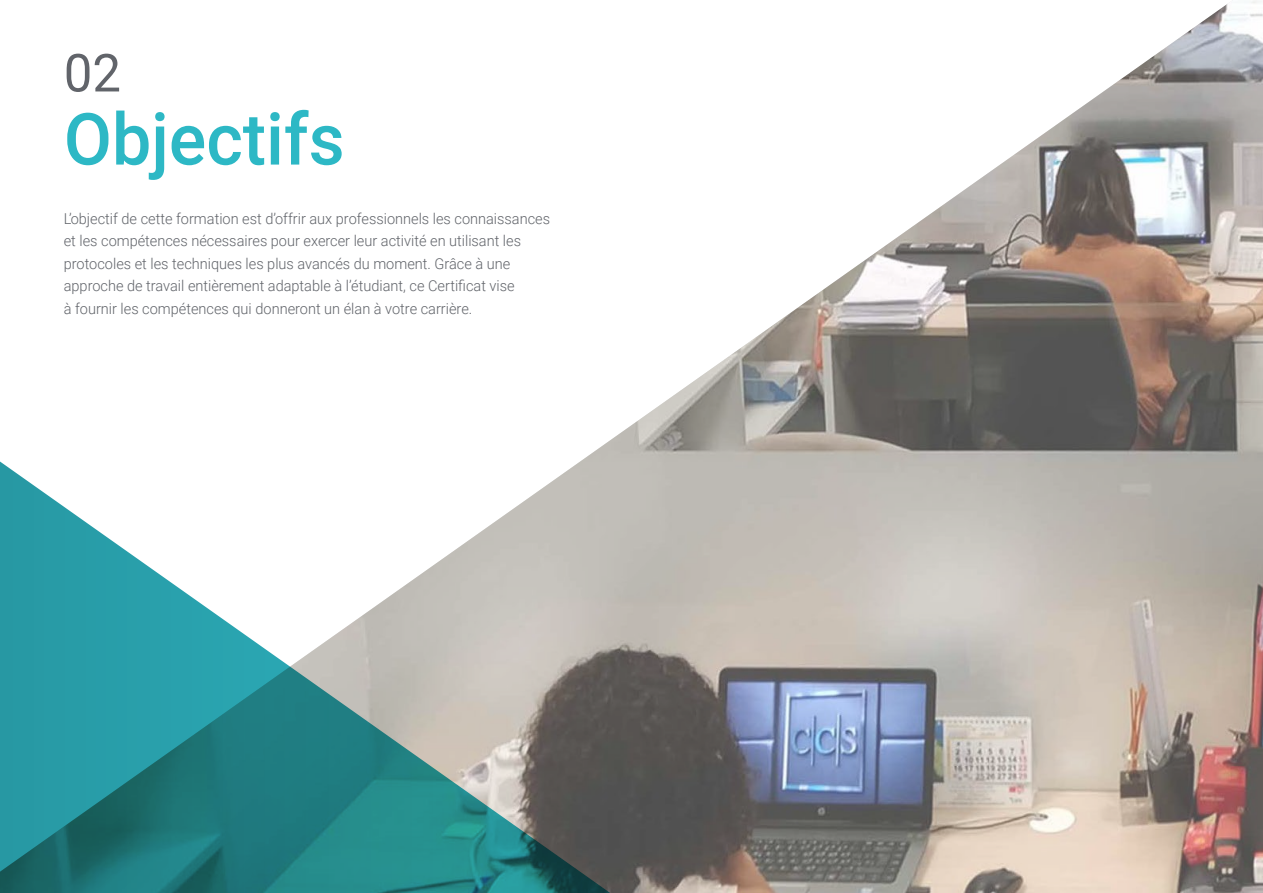
<style>
.page{position:relative;width:1263px;height:893px;background:#fff}
.page>*{position:absolute;margin:0;border:0;box-sizing:border-box;transform-origin:0 0}
.t1{font:500 72px "Roboto";color:#2db8c5}
.t2{font:52.5px "Roboto";color:#61646a}
.t3{font:300 15px/22.5px "Roboto";color:#61646a}
</style>
<div class="page">
<img style="left:602px;top:0;width:661px;height:893px">
<svg style="left:0;top:446px;width:640px;height:447px"></svg>
<h2 class="t2" style="left:64px;top:36px;width:59px">02</h2>
<h1 class="t1" style="left:64px;top:89px;width:282px">Objectifs</h1>
<p class="t3" style="left:64px;top:207px;width:488px">L’objectif de cette formation est d’offrir aux professionnels les connaissances et les compétences nécessaires pour exercer leur activité en utilisant les protocoles et les techniques les plus avancés du moment. Grâce à une approche de travail entièrement adaptable à l’étudiant, ce Certificat vise<br>à fournir les compétences qui donneront un élan à votre carrière.</p>
</div>
